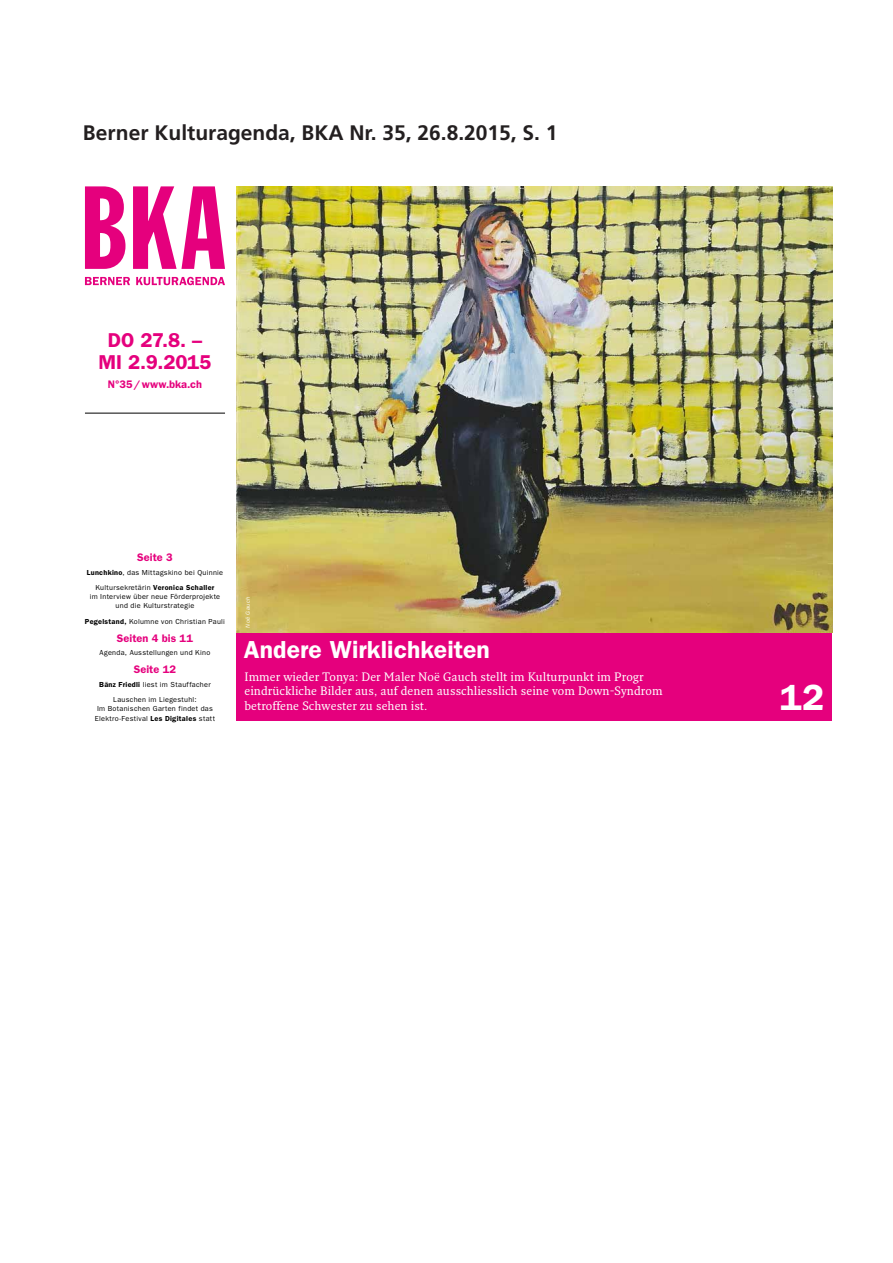
<style>
.page{position:relative;width:893px;height:1263px;background:#fff}
.page>*{position:absolute;margin:0;border:0;box-sizing:border-box;transform-origin:0 0}
.t1{font:600 36.6px "ITC Franklin Gothic Std";color:#fff}
.t2{font:600 24.75px "ITC Franklin Gothic Std";color:#fff}
.t3{font:700 21px "Frutiger";color:#231f20}
.t4{font:600 20.1px/21.9px "ITC Franklin Gothic Std";letter-spacing:-.005em;color:#e5007d;text-align:center}
.t5{font:11.85px/14.7px "Fresco";letter-spacing:.01em;color:#fff}
.t6{font:600 10.95px "ITC Franklin Gothic Std";letter-spacing:.005em;color:#e5007d}
.t7{font:7.35px/15.6px "ITC Franklin Gothic Std";letter-spacing:.04em;color:#000;text-align:center}
.t8{font:italic 6px "ITC Franklin Gothic Std";letter-spacing:.06em;color:#fff}
.s1{font-weight:600}
</style>
<div class="page">
<img style="left:237px;top:186px;width:595px;height:447px">
<div style="left:237px;top:633px;width:595px;height:88px;background:#e5007d"></div>
<hr style="left:85px;top:413px;width:140px;height:1px;background:#000">
<svg style="left:85px;top:186px;width:140px;height:83px"></svg>
<svg style="left:85px;top:277px;width:140px;height:8px"></svg>
<p class="t3" style="left:83px;top:121px;width:476px">Berner Kulturagenda, BKA Nr. 35, 26.8.2015, S. 1</p>
<p class="t4" style="left:98px;top:329px;width:115px">DO 27.8. –<br>MI 2.9.2015</p>
<p class="t6" style="left:108px;top:378px;width:96px">N°35/www.bka.ch</p>
<p class="t6" style="left:137px;top:550px;width:37px">Seite 3</p>
<p class="t7" style="left:87px;top:564px;width:138px"><span class="s1">Lunchkino</span>, das Mittagskino bei Quinnie<br>Kultursekretärin <span class="s1">Veronica Schaller</span></p>
<p class="t7" style="left:90px;top:592px;width:132px;line-height:9.1px">im Interview über neue Förderprojekte und die Kulturstrategie</p>
<p class="t7" style="left:85px;top:614px;width:142px"><span class="s1">Pegelstand,</span> Kolumne von Christian Pauli</p>
<p class="t6" style="left:117px;top:631px;width:78px">Seiten 4 bis 11</p>
<p class="t7" style="left:100px;top:645px;width:112px">Agenda, Ausstellungen und Kino</p>
<p class="t6" style="left:134px;top:663px;width:44px">Seite 12</p>
<p class="t7" style="left:99px;top:676px;width:113px"><span class="s1">Bänz Friedli</span> liest im Stauffacher<br>Lauschen im Liegestuhl:</p>
<p class="t7" style="left:95px;top:704px;width:122px;line-height:9.1px;text-align:left">Im Botanischen Garten findet das<br>Elektro-Festival <span class="s1">Les Digitales</span> statt</p>
<p class="t8" style="left:244px;top:627px;width:32px;rotate:-90deg">Noë Gauch</p>
<p class="t2" style="left:244px;top:635px;width:248px">Andere Wirklichkeiten</p>
<p class="t5" style="left:244px;top:669px;width:419px">Immer wieder Tonya: Der Maler Noë Gauch stellt im Kulturpunkt im Progr eindrückliche Bilder aus, auf denen ausschliesslich seine vom Down-Syndrom betroffene Schwester zu sehen ist.</p>
<p class="t1" style="left:780px;top:676px;width:46px">12</p>
</div>
